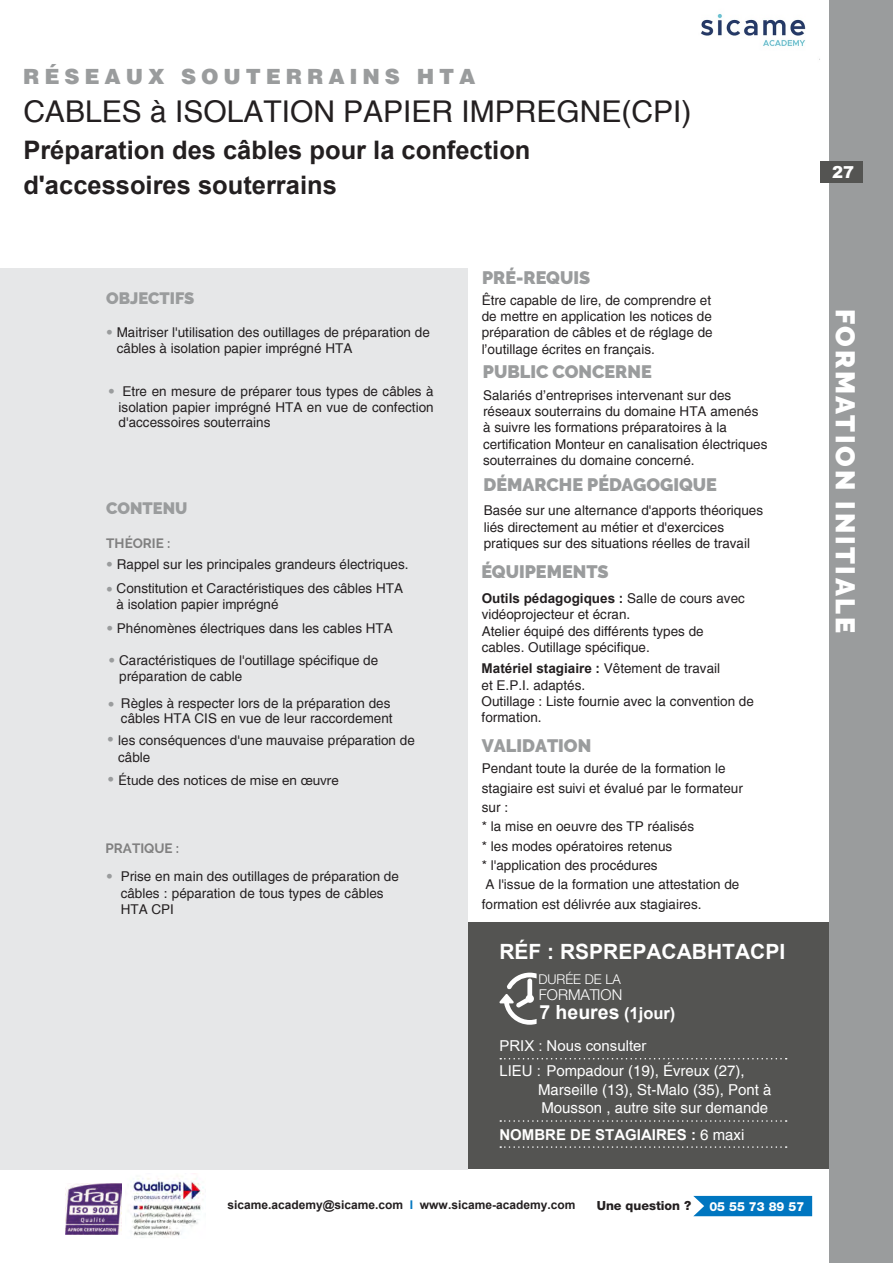
<style>
.page{position:relative;width:893px;height:1263px;background:#fff}
.page>*{position:absolute;margin:0;border:0;box-sizing:border-box;transform-origin:0 0}
.t1{font:30px "Helvetica";color:#231f20}
.t2{font:900 27px "Raleway";letter-spacing:.1em;color:#fff}
.t3{font:700 25.5px/35px "Arial";color:#231f20}
.t4{font:900 21px "Helvetica";letter-spacing:.23em;color:#9a9c9d}
.t5{font:700 21px "Arial";color:#fff}
.t6{font:700 19.5px "Arial";color:#fff}
.t7{font:900 18px "Raleway";color:#9a9c9d}
.t8{font:900 16.5px "Raleway";color:#9a9c9d}
.t9{font:900 16.5px "Arial";color:#fff}
.t10{font:15px/19.5px "Helvetica";color:#fff}
.t11{font:700 15px "Arial";color:#fff}
.t12{font:15px "Arial";color:#fff}
.t13{font:300 15px "Helvetica Neue LT Std";color:#fff}
.t14{font:13.5px/16.2px "Helvetica";color:#231f20}
.t15{font:700 13.5px "Arial";color:#231f20}
.t16{font:13.5px "Helvetica Neue LT Std";color:#231f20}
.t17{font:700 13.5px "Raleway";color:#808080}
.t18{font:300 13.5px "Helvetica Neue LT Std";color:#fff}
.t19{font:13.5px "Helvetica Neue LT Std";color:#9a9c9d}
.t20{font:800 12.6px "Helvetica Neue LT Std";color:#231f20}
.t21{font:800 12.6px "Helvetica Neue LT Std";color:#fff}
.t22{font:700 12px "Arial";color:#231f20}
.s1{font-family:"Helvetica Neue LT Std";color:#9a9c9d}
.s2{color:#9a9c9d}
.s3{font-family:"Helvetica";font-weight:400}
.s4{font-size:16.5px}
.s5{font-family:"Arial"}
.s6{color:#0076c0}
</style>
<div class="page">
<div style="left:829px;top:0;width:64px;height:1263px;background:#9a9c9d"></div>
<div style="left:820px;top:162px;width:43px;height:21px;background:#545452"></div>
<div style="left:693px;top:1196px;width:119px;height:20px;background:#0076c0"></div>
<div style="left:454px;top:923px;width:375px;height:246px;background:#545452"></div>
<div style="left:0;top:268px;width:468px;height:901px;background:#e6e7e8"></div>
<svg style="left:500px;top:1058px;width:287px;height:1px"></svg>
<svg style="left:500px;top:1120px;width:287px;height:2px"></svg>
<svg style="left:500px;top:1146px;width:287px;height:2px"></svg>
<svg style="left:499px;top:973px;width:38px;height:52px"></svg>
<img style="left:66px;top:1183px;width:56px;height:52px">
<img style="left:132px;top:1178px;width:72px;height:60px">
<img style="left:701px;top:13px;width:119px;height:47px">
<h3 class="t4" style="left:23px;top:63px;width:454px">RÉSEAUX SOUTERRAINS HTA</h3>
<h1 class="t1" style="left:23px;top:94px;width:670px">CABLES à ISOLATION PAPIER IMPREGNE(CPI)</h1>
<h3 class="t3" style="left:23px;top:133px;width:509px">Préparation des câbles pour la confection d'accessoires souterrains</h3>
<p class="t9" style="left:832px;top:160px;width:24px">27</p>
<p class="t8" style="left:106px;top:289px;width:90px">OBJECTIFS</p>
<p class="t14" style="left:117px;top:325px;width:315px;line-height:15.6px;text-indent:-10px"><span class="s1">•</span> Maitriser l'utilisation des outillages de préparation de câbles à isolation papier imprégné HTA</p>
<p class="t14" style="left:119px;top:384px;width:317px;line-height:15.6px;text-align:justify;text-indent:-10px"><span class="s1">•</span> Etre en mesure de préparer tous types de câbles à isolation papier imprégné HTA en vue de confection d'accessoires souterrains</p>
<p class="t8" style="left:106px;top:498px;width:83px">CONTENU</p>
<p class="t17" style="left:106px;top:536px;width:66px">THÉORIE :</p>
<p class="t14" style="left:106px;top:557px;width:304px"><span class="s1">•</span> Rappel sur les principales grandeurs électriques.</p>
<p class="t14" style="left:117px;top:581px;width:288px;line-height:15.8px;text-indent:-10px"><span class="s1">•</span> Constitution et Caractéristiques des câbles HTA à isolation papier imprégné</p>
<p class="t14" style="left:106px;top:621px;width:288px"><span class="s1">•</span> Phénomènes électriques dans les cables HTA</p>
<p class="t14" style="left:119px;top:653px;width:261px;line-height:15.5px;text-indent:-11px"><span class="s1">•</span> Caractéristiques de l'outillage spécifique de préparation de cable</p>
<p class="t14" style="left:121px;top:696px;width:273px;line-height:15.5px">Règles à respecter lors de la préparation des câbles HTA CIS en vue de leur raccordement</p>
<p class="t19" style="left:108px;top:699px;width:8px">•</p>
<p class="t14" style="left:118px;top:733px;width:298px;text-indent:-11px"><span class="s1">•</span> les conséquences d'une mauvaise préparation de câble</p>
<p class="t16" style="left:107px;top:776px;width:233px"><span class="s2">•</span> Étude des notices de mise en œuvre</p>
<p class="t17" style="left:106px;top:840px;width:75px">PRATIQUE :</p>
<p class="t14" style="left:121px;top:869px;width:280px;text-indent:-14px"><span class="s1">•</span> Prise en main des outillages de préparation de câbles : péparation de tous types de câbles<br>HTA CPI</p>
<h3 class="t7" style="left:482px;top:267px;width:110px">PRÉ-REQUIS</h3>
<p class="t14" style="left:482px;top:293px;width:233px;text-align:justify">Être capable de lire, de comprendre et de mettre en application les notices de préparation de câbles et de réglage de l’outillage écrites en français.</p>
<h3 class="t7" style="left:483px;top:361px;width:170px">PUBLIC CONCERNE</h3>
<p class="t14" style="left:483px;top:388px;width:286px">Salariés d’entreprises intervenant sur des réseaux souterrains du domaine HTA amenés à suivre les formations préparatoires à la certification Monteur en canalisation électriques souterraines du domaine concerné.</p>
<h3 class="t7" style="left:483px;top:474px;width:235px">DÉMARCHE PÉDAGOGIQUE</h3>
<p class="t14" style="left:484px;top:503px;width:281px">Basée sur une alternance d'apports théoriques liés directement au métier et d'exercices pratiques sur des situations réelles de travail</p>
<h3 class="t7" style="left:481px;top:562px;width:129px">ÉQUIPEMENTS</h3>
<p class="t15" style="left:482px;top:589px;width:265px">Outils pédagogiques : <span class="s3">Salle de cours avec</span></p>
<p class="t14" style="left:482px;top:607px;width:224px">vidéoprojecteur et écran.<br>Atelier équipé des différents types de cables. Outillage spécifique.</p>
<p class="t15" style="left:482px;top:660px;width:240px">Matériel stagiaire : <span class="s3">Vêtement de travail</span></p>
<p class="t14" style="left:482px;top:677px;width:274px">et E.P.I. adaptés.<br>Outillage : Liste fournie avec la convention de formation.</p>
<h3 class="t7" style="left:482px;top:735px;width:111px">VALIDATION</h3>
<p class="t14" style="left:482px;top:759px;width:262px;line-height:19.4px">Pendant toute la durée de la formation le stagiaire est suivi et évalué par le formateur sur :<br>* la mise en oeuvre des TP réalisés<br>* les modes opératoires retenus<br>* l'application des procédures<br>A l'issue de la formation une attestation de formation est délivrée aux stagiaires.</p>
<h3 class="t5" style="left:499px;top:938px;width:287px">RÉF : RSPREPACABHTACPI</h3>
<p class="t18" style="left:538px;top:975px;width:84px">DURÉE DE LA</p>
<p class="t13" style="left:539px;top:989px;width:85px">FORMATION</p>
<h3 class="t6" style="left:539px;top:999px;width:138px">7 heures <span class="s4">(1jour)</span></h3>
<p class="t12" style="left:499px;top:1036px;width:149px">PRIX : Nous consulter</p>
<p class="t10" style="left:538px;top:1061px;width:235px;text-indent:-39px"><span class="s5">LIEU :</span> Pompadour (19), Évreux (27),<br>Marseille (13), St-Malo (35), Pont à</p>
<p class="t10" style="left:541px;top:1099px;width:228px">Mousson , autre site sur demande</p>
<p class="t11" style="left:499px;top:1125px;width:246px">NOMBRE DE STAGIAIRES : <span class="s3">6 maxi</span></p>
<p class="t22" style="left:227px;top:1197px;width:349px">sicame.academy@sicame.com <span class="s6">I</span> www.sicame-academy.com</p>
<p class="t20" style="left:597px;top:1198px;width:96px">Une question ?</p>
<p class="t21" style="left:709px;top:1200px;width:96px">05 55 73 89 57</p>
<h2 class="t2" style="left:861px;top:309px;width:326px;rotate:90deg">FORMATION INITIALE</h2>
</div>
